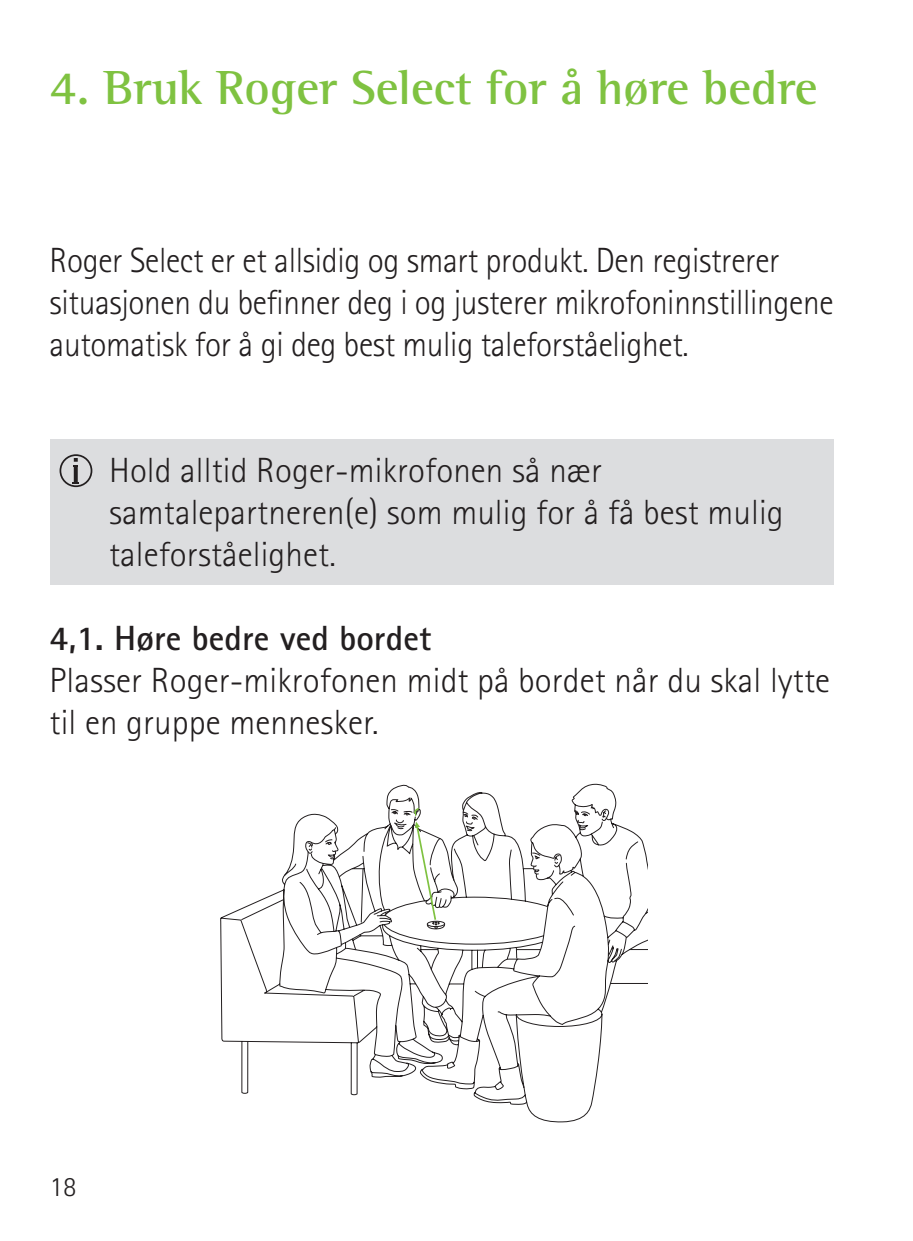
<style>
.page{position:relative;width:913px;height:1241px;background:#fff}
.page>*{position:absolute;margin:0;border:0;box-sizing:border-box;transform-origin:0 0}
.t1{font:700 49px "Rotis Semi Serif Pro";color:#7fc241}
.t2{font:300 35px/42px "Rotis Sans Serif Pro";letter-spacing:-.005em;color:#231f20}
.t3{font:300 35px/42px "Rotis Sans Serif Pro";letter-spacing:-.005em;color:#231f20;scale:.95 1}
.t4{font:700 35px "Rotis Sans Serif Pro";letter-spacing:.005em;color:#231f20}
.t5{font:300 28px "Rotis Sans Serif Pro";color:#231f20}
</style>
<div class="page">
<div style="left:50px;top:439px;width:783px;height:146px;background:#dcdddf"></div>
<svg style="left:60px;top:454px;width:32px;height:33px"></svg>
<svg style="left:220px;top:783px;width:427px;height:339px"></svg>
<svg style="left:305px;top:808px;width:302px;height:121px"></svg>
<h1 class="t1" style="left:50px;top:57px;width:769px">4. Bruk Roger Select for å høre bedre</h1>
<p class="t3" style="left:50px;top:239px;width:826px">Roger Select er et allsidig og smart produkt. Den registrerer situasjonen du befinner deg i og justerer mikrofoninnstillingene automatisk for å gi deg best mulig taleforståelighet.</p>
<p class="t2" style="left:109px;top:449px;width:676px">Hold alltid Roger-mikrofonen så nær samtalepartneren(e) som mulig for å få best mulig taleforståelighet.</p>
<p class="t4" style="left:50px;top:615px;width:383px">4,1. Høre bedre ved bordet</p>
<p class="t2" style="left:50px;top:659px;width:782px">Plasser Roger-mikrofonen midt på bordet når du skal lytte til en gruppe mennesker.</p>
<p class="t5" style="left:50px;top:1170px;width:28px">18</p>
</div>
